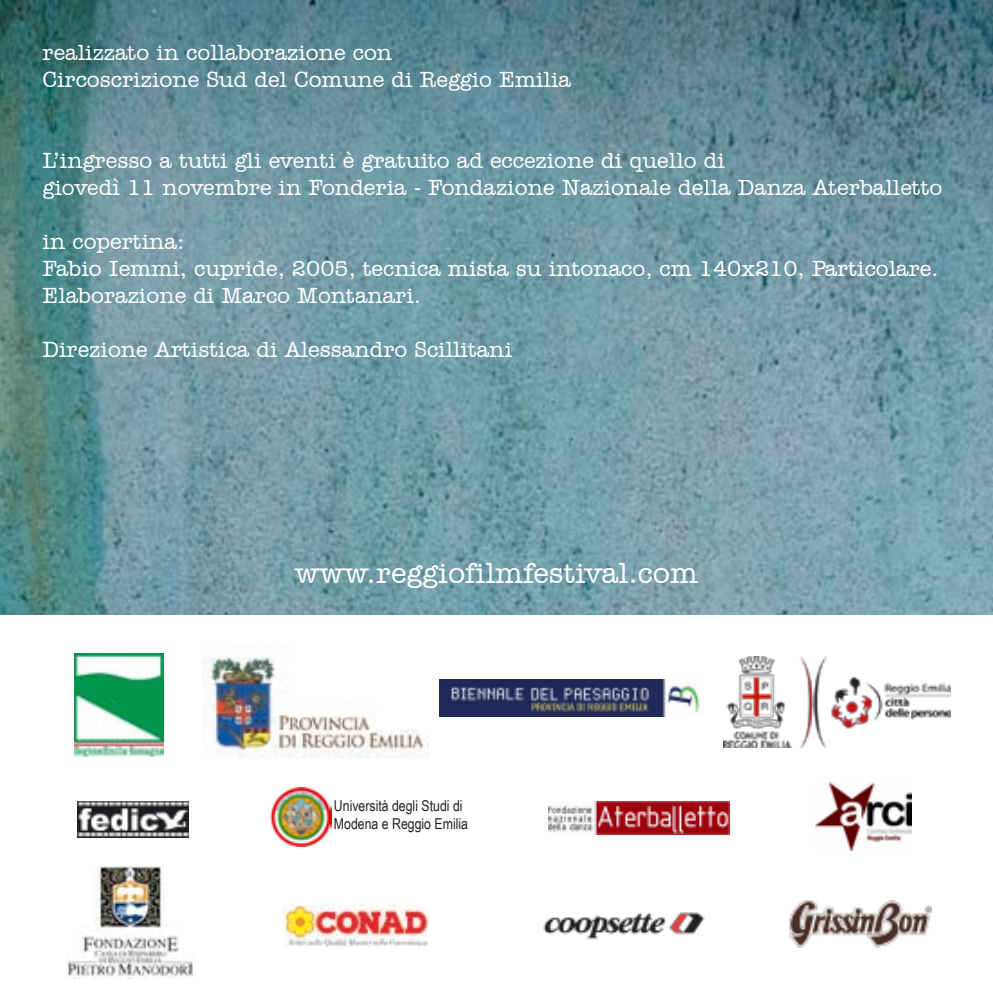
<style>
.page{position:relative;width:993px;height:993px;background:#fff}
.page>*{position:absolute;margin:0;border:0;box-sizing:border-box;transform-origin:0 0}
.titolo{font:500 30px "Amer Typewriter IT Cby BT";color:#fff}
.t1{font:500 22.5px/27px "Amer Typewriter IT Cby BT";color:#fff}
.testo{font:15px "Arial Narrow";color:#231f20}
</style>
<div class="page">
<img style="left:0;top:0;width:992px;height:614px">
<img style="left:65px;top:866px;width:129px;height:112px">
<img style="left:75px;top:653px;width:89px;height:103px">
<img style="left:77px;top:801px;width:111px;height:36px">
<img style="left:270px;top:787px;width:61px;height:59px">
<img style="left:815px;top:782px;width:96px;height:68px">
<img style="left:548px;top:801px;width:181px;height:32px">
<img style="left:723px;top:656px;width:227px;height:91px">
<img style="left:203px;top:644px;width:226px;height:115px">
<img style="left:439px;top:679px;width:261px;height:37px">
<img style="left:543px;top:912px;width:162px;height:28px">
<img style="left:283px;top:905px;width:145px;height:43px">
<img style="left:789px;top:900px;width:141px;height:47px">
<p class="t1" style="left:43px;top:38px;width:351px">realizzato in collaborazione con</p>
<p class="t1" style="left:43px;top:65px;width:530px">Circoscrizione Sud del Comune di Reggio Emilia</p>
<p class="t1" style="left:43px;top:146px;width:683px">L’ingresso a tutti gli eventi è gratuito ad eccezione di quello di</p>
<p class="t1" style="left:43px;top:173px;width:900px">giovedì 11 novembre in Fonderia - Fondazione Nazionale della Danza Aterballetto</p>
<p class="t1" style="left:43px;top:227px;width:143px">in copertina:</p>
<p class="t1" style="left:43px;top:254px;width:897px">Fabio Iemmi, cupride, 2005, tecnica mista su intonaco, cm 140x210, Particolare.<br>Elaborazione di Marco Montanari.</p>
<p class="t1" style="left:43px;top:335px;width:471px">Direzione Artistica di Alessandro Scillitani</p>
<p class="titolo" style="left:295px;top:554px;width:405px">www.reggiofilmfestival.com</p>
<p class="testo" style="left:334px;top:794px;width:130px">Università degli Studi di</p>
<p class="testo" style="left:334px;top:812px;width:135px">Modena e Reggio Emilia</p>
</div>
